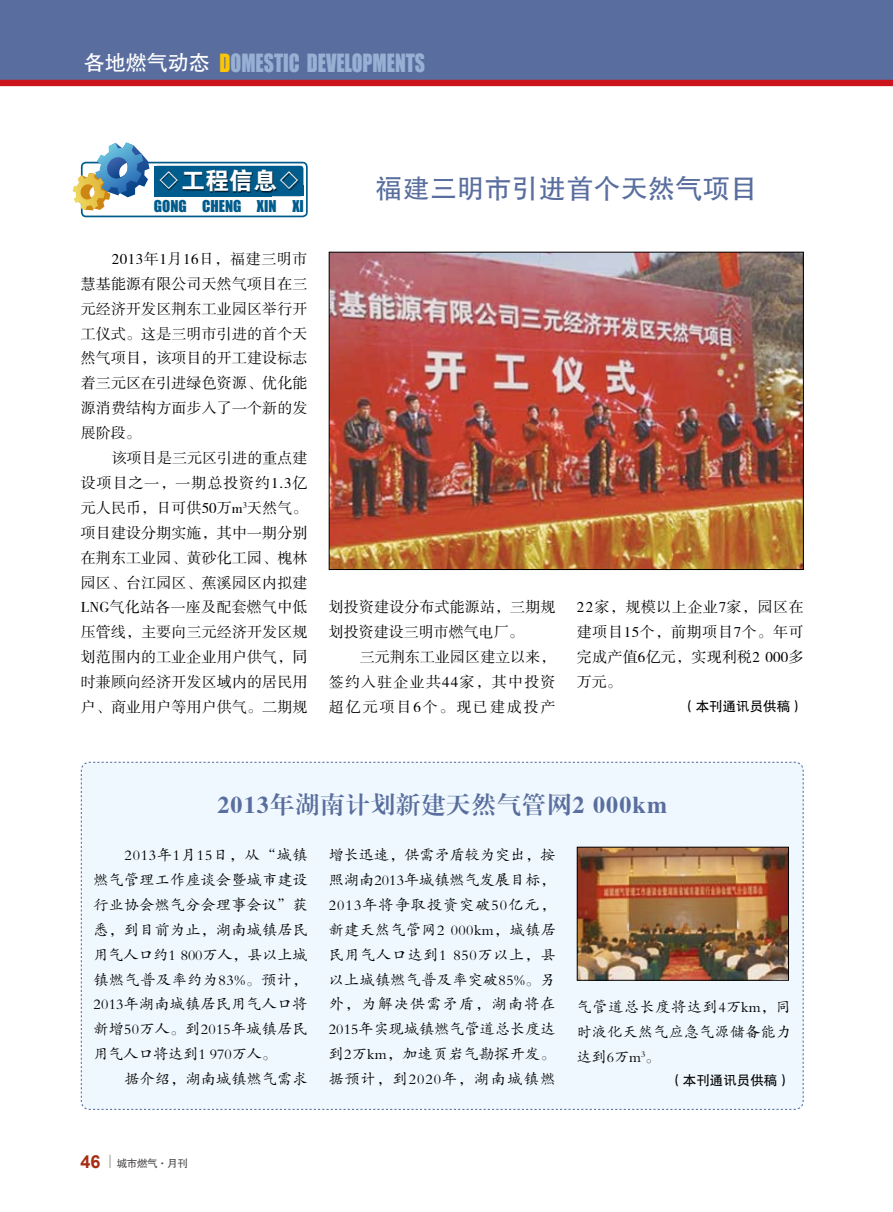
<style>
.page{position:relative;width:893px;height:1212px;background:#fff}
.page>*{position:absolute;margin:0;border:0;box-sizing:border-box;transform-origin:0 0}
.t1{font:27px "FZHTJW GB1 0";letter-spacing:.01em;color:#596e9e}
.t2{font:24px "FZXBSJW GB1 0";letter-spacing:.05em;color:#596e9e}
.t3{font:24px "FZDHTJW GB1 0";color:#fff}
.t4{font:23.1px "Impact";color:#98b0d3;scale:.86 1}
.t5{font:15px/24.9px "FZSSJW GB1 0";letter-spacing:.01em;color:#000;text-align:justify}
.t6{font:15px/24.9px "FZKTJW GB1 0";letter-spacing:.02em;color:#000;text-align:justify}
.t7{font:15px "Impact";color:#005c8c}
.t8{font:13.5px "FZHTJW GB1 0";color:#000}
.t9{font:10.5px "FZHTJW GB1 0";letter-spacing:-.04em;color:#4c4948}
.s1{font-family:"FZHTJW GB1 0";font-size:21px;color:#fff}
.s2{color:#fcc700}
.s3{font-family:"Arial";font-weight:700;font-size:18px;color:#a62e14}
</style>
<div class="page">
<div style="left:0;top:0;width:893px;height:82px;background:#596e9e"></div>
<div style="left:0;top:80px;width:893px;height:6px;background:#cc141d"></div>
<svg style="left:109px;top:1155px;width:2px;height:13px"></svg>
<div style="left:80px;top:761px;width:724px;height:349px;background:#eff8fe"></div>
<div style="left:81px;top:162px;width:227px;height:55px;border:2px solid #005c8c;border-radius:4px"></div>
<div style="left:154px;top:166px;width:149px;height:30px;background:#005c8c;border-radius:3px"></div>
<div style="left:154px;top:186px;width:149px;height:10px;background:#005c8c"></div>
<div style="left:154px;top:166px;width:118px;height:30px;background:#005c8c"></div>
<div style="left:160px;top:170px;width:139px;height:23px;background:#000;opacity:.65"></div>
<svg style="left:72px;top:142px;width:77px;height:68px"></svg>
<img style="left:331px;top:254px;width:471px;height:314px">
<div style="left:329px;top:252px;width:475px;height:318px;border:1px solid #000"></div>
<img style="left:579px;top:849px;width:208px;height:129px">
<div style="left:577px;top:847px;width:212px;height:133px;border:1px solid #000"></div>
<h3 class="t4" style="left:84px;top:45px;width:398px"><span class="s1">各地燃气动态</span> <span class="s2">D</span>OMESTIC DEVELOPMENTS</h3>
<h2 class="t3" style="left:157px;top:168px;width:145px">◇工程信息◇</h2>
<p class="t7" style="left:154px;top:195px;width:151px">GONG CHENG XIN XI</p>
<p class="t5" style="left:81px;top:247px;width:228px;text-indent:31px">2013年1月16日，福建三明市慧基能源有限公司天然气项目在三元经济开发区荆东工业园区举行开工仪式。这是三明市引进的首个天然气项目，该项目的开工建设标志着三元区在引进绿色资源、优化能源消费结构方面步入了一个新的发展阶段。</p>
<p class="t5" style="left:81px;top:446px;width:228px;text-indent:31px">该项目是三元区引进的重点建设项目之一，一期总投资约1.3亿元人民币，日可供50万m<sup>3</sup>天然气。项目建设分期实施，其中一期分别在荆东工业园、黄砂化工园、槐林园区、台江园区、蕉溪园区内拟建LNG气化站各一座及配套燃气中低压管线，主要向三元经济开发区规划范围内的工业企业用户供气，同时兼顾向经济开发区域内的居民用户、商业用户等用户供气。二期规</p>
<h1 class="t1" style="left:375px;top:173px;width:383px">福建三明市引进首个天然气项目</h1>
<p class="t5" style="left:329px;top:596px;width:228px">划投资建设分布式能源站，三期规划投资建设三明市燃气电厂。</p>
<p class="t5" style="left:329px;top:645px;width:228px;text-indent:31px">三元荆东工业园区建立以来，签约入驻企业共44家，其中投资超亿元项目6个。现已建成投产</p>
<p class="t5" style="left:577px;top:596px;width:228px">22家，规模以上企业7家，园区在建项目15个，前期项目7个。年可完成产值6亿元，实现利税2 000多万元。</p>
<p class="t8" style="left:682px;top:698px;width:123px">（本刊通讯员供稿）</p>
<h2 class="t2" style="left:217px;top:792px;width:451px">2013年湖南计划新建天然气管网2 000km</h2>
<p class="t6" style="left:329px;top:843px;width:228px">增长迅速，供需矛盾较为突出，按照湖南2013年城镇燃气发展目标，2013年将争取投资突破50亿元，新建天然气管网2 000km，城镇居民用气人口达到1 850万以上，县以上城镇燃气普及率突破85%。另外，为解决供需矛盾，湖南将在2015年实现城镇燃气管道总长度达到2万km，加速页岩气勘探开发。据预计，到2020年，湖南城镇燃</p>
<p class="t6" style="left:94px;top:843px;width:216px;text-indent:31px">2013年1月15日，从“城镇燃气管理工作座谈会暨城市建设行业协会燃气分会理事会议”获悉，到目前为止，湖南城镇居民用气人口约1 800万人，县以上城镇燃气普及率约为83%。预计，2013年湖南城镇居民用气人口将新增50万人。到2015年城镇居民用气人口将达到1 970万人。</p>
<p class="t6" style="left:125px;top:1067px;width:184px">据介绍，湖南城镇燃气需求</p>
<p class="t6" style="left:577px;top:995px;width:216px">气管道总长度将达到4万km，同时液化天然气应急气源储备能力达到6万m<sup>3</sup>。</p>
<p class="t8" style="left:669px;top:1073px;width:123px">（本刊通讯员供稿）</p>
<p class="t9" style="left:80px;top:1158px;width:109px"><span class="s3">46</span> 城市燃气·月刊</p>
</div>
